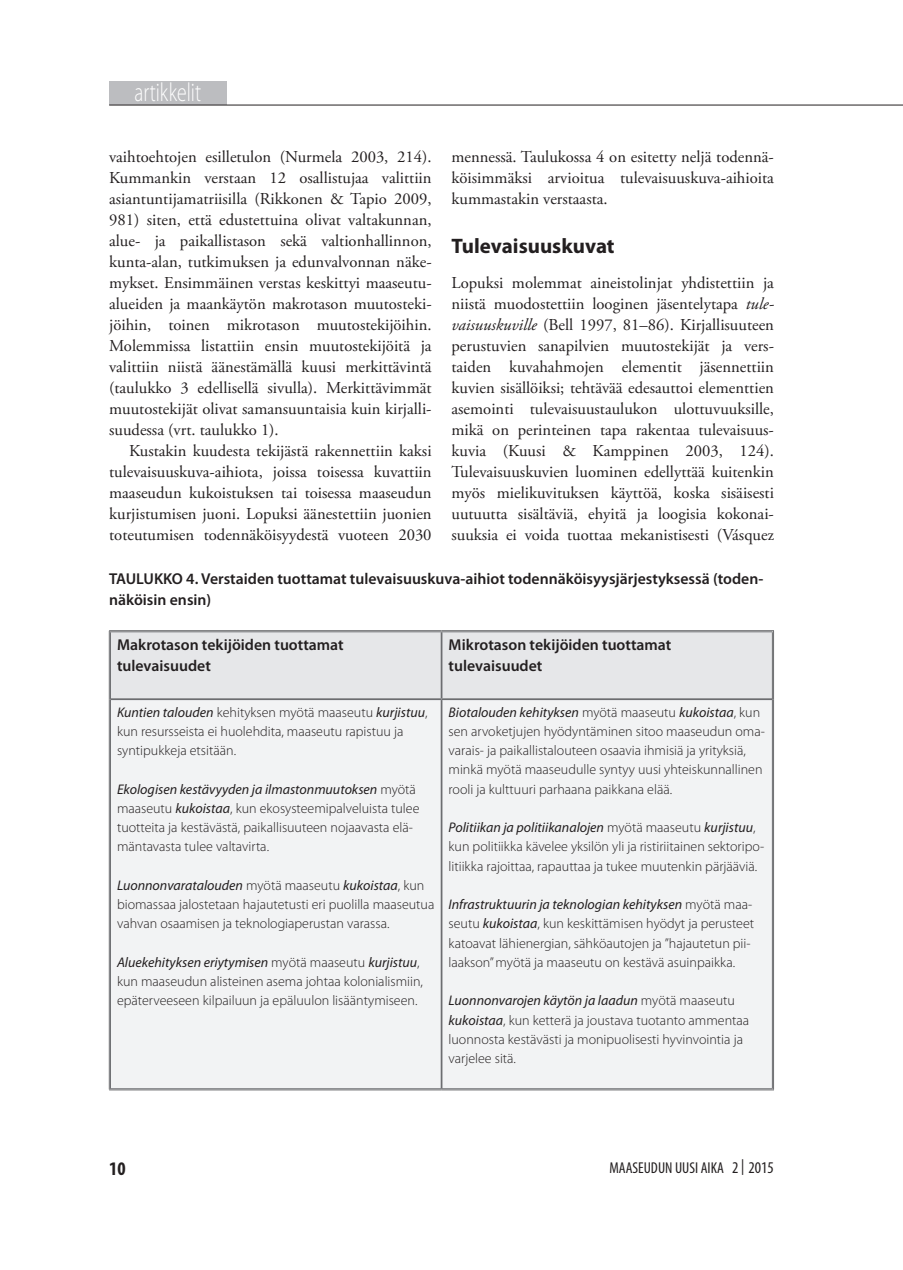
<style>
.page{position:relative;width:903px;height:1270px;background:#fff}
.page>*{position:absolute;margin:0;border:0;box-sizing:border-box;transform-origin:0 0}
.t1{font:300 26.25px "Myriad Pro";color:#fff;scale:.75 1}
.t2{font:700 21px "Myriad Pro";color:#231f20}
.t3{font:700 condensed 19.25px "Myriad Pro";color:#231f20}
.t4{font:16.62px/21px "Adobe Garamond Pro";color:#231f20;text-align:justify}
.t5{font:600 15.75px/21px "Myriad Pro";color:#231f20}
.t6{font:condensed 15.75px "Myriad Pro";color:#231f20}
.t7{font:300 14px/19.2px "Myriad Pro";color:#231f20}
.s1{font-style:italic}
.s2{font-weight:400;font-style:italic}
.s3{font-size:16.45px}
</style>
<div class="page">
<div style="left:109px;top:81px;width:117px;height:23px;background:#bcbdc0"></div>
<hr style="left:109px;top:105px;width:794px;height:1px;background:#231f20">
<div style="left:111px;top:632px;width:661px;height:66px;background:#e6e7e9"></div>
<div style="left:111px;top:700px;width:661px;height:388px;background:#f2f3f4"></div>
<hr style="left:109px;top:630px;width:332px;height:1px;background:#6c6d70">
<hr style="left:110px;top:631px;width:331px;height:1px;background:#6c6d70">
<hr style="left:109px;top:631px;width:1px;height:68px;background:#6c6d70">
<hr style="left:110px;top:632px;width:1px;height:67px;background:#6c6d70">
<hr style="left:441px;top:630px;width:333px;height:1px;background:#6c6d70">
<hr style="left:441px;top:631px;width:331px;height:1px;background:#6c6d70">
<hr style="left:772px;top:632px;width:1px;height:67px;background:#6c6d70">
<hr style="left:773px;top:631px;width:1px;height:68px;background:#6c6d70">
<hr style="left:109px;top:699px;width:1px;height:390px;background:#6c6d70">
<hr style="left:110px;top:699px;width:1px;height:390px;background:#6c6d70">
<hr style="left:772px;top:699px;width:1px;height:390px;background:#6c6d70">
<hr style="left:773px;top:699px;width:1px;height:390px;background:#6c6d70">
<hr style="left:110px;top:1088px;width:331px;height:1px;background:#6c6d70">
<hr style="left:109px;top:1089px;width:332px;height:1px;background:#6c6d70">
<hr style="left:441px;top:1088px;width:331px;height:1px;background:#6c6d70">
<hr style="left:441px;top:1089px;width:333px;height:1px;background:#6c6d70">
<hr style="left:441px;top:632px;width:1px;height:66px;background:#6c6d70">
<hr style="left:111px;top:698px;width:330px;height:2px;background:#6c6d70">
<hr style="left:441px;top:698px;width:331px;height:2px;background:#6c6d70">
<hr style="left:441px;top:700px;width:1px;height:389px;background:#6c6d70">
<h1 class="t1" style="left:134px;top:78px;width:90px">artikkelit</h1>
<p class="t4" style="left:451px;top:147px;width:324px">mennessä. Taulukossa 4 on esitetty neljä todennä&shy;köisimmäksi arvioitua tulevaisuuskuva-aihioita kummastakin verstaasta.</p>
<p class="t2" style="left:451px;top:232px;width:165px">Tulevaisuuskuvat</p>
<p class="t4" style="left:451px;top:273px;width:324px">Lopuksi molemmat aineistolinjat yhdistettiin ja niistä muodostettiin looginen jäsentelytapa <span class="s1">tule&shy;vaisuuskuville</span> (Bell 1997, 81–86). Kirjallisuuteen perustuvien sanapilvien muutostekijät ja vers&shy;taiden kuvahahmojen elementit jäsennettiin kuvien sisällöiksi; tehtävää edesauttoi elementtien asemointi tulevaisuustaulukon ulottuvuuksille, mikä on perinteinen tapa rakentaa tulevaisuus&shy;kuvia (Kuusi &amp; Kamppinen 2003, 124).<br>Tulevaisuuskuvien luominen edellyttää kuitenkin myös mielikuvituksen käyttöä, koska sisäisesti uutuutta sisältäviä, ehyitä ja loogisia kokonai&shy;suuksia ei voida tuottaa mekanistisesti (Vásquez</p>
<p class="t5" style="left:109px;top:567px;width:656px">TAULUKKO 4. Verstaiden tuottamat tulevaisuuskuva-aihiot todennäköisyysjärjestyksessä (toden&shy;näköisin ensin)</p>
<p class="t5" style="left:117px;top:634px;width:228px">Makrotason tekijöiden tuottamat tulevaisuudet</p>
<p class="t5" style="left:448px;top:634px;width:224px">Mikrotason tekijöiden tuottamat tulevaisuudet</p>
<p class="t7" style="left:117px;top:703px;width:312px"><span class="s2">Kuntien talouden</span> kehityksen myötä maaseutu <span class="s2">kurjistuu</span>, kun resursseista ei huolehdita, maaseutu rapistuu ja syntipukkeja etsitään.</p>
<p class="t7" style="left:117px;top:780px;width:304px"><span class="s2">Ekologisen kestävyyden ja ilmastonmuutoksen</span> myötä maaseutu <span class="s2">kukoistaa</span>, kun ekosysteemipalveluista tulee tuotteita ja kestävästä, paikallisuuteen nojaavasta elä&shy;mäntavasta tulee valtavirta.</p>
<p class="t7" style="left:117px;top:876px;width:319px"><span class="s2">Luonnonvaratalouden</span> myötä maaseutu <span class="s2">kukoistaa</span>, kun biomassaa jalostetaan hajautetusti eri puolilla maaseutua vahvan osaamisen ja teknologiaperustan varassa.</p>
<p class="t7" style="left:117px;top:953px;width:307px"><span class="s2">Aluekehityksen eriytymisen</span> myötä maaseutu <span class="s2">kurjistuu</span>, kun maaseudun alisteinen asema johtaa kolonialismiin, epäterveeseen kilpailuun ja epäluulon lisääntymiseen.</p>
<p class="t4" style="left:109px;top:147px;width:324px">vaihtoehtojen esilletulon (Nurmela 2003, 214).<br>Kummankin verstaan 12 osallistujaa valittiin asiantuntijamatriisilla (Rikkonen &amp; Tapio 2009, 981) siten, että edustettuina olivat valtakunnan, alue- ja paikallistason sekä valtionhallinnon, kunta-alan, tutkimuksen ja edunvalvonnan näke&shy;mykset. Ensimmäinen verstas keskittyi maaseutu&shy;alueiden ja maankäytön makrotason muutosteki&shy;jöihin, toinen mikrotason muutostekijöihin.<br>Molemmissa listattiin ensin muutostekijöitä ja valittiin niistä äänestämällä kuusi merkittävintä (taulukko 3 edellisellä sivulla). Merkittävimmät muutostekijät olivat samansuuntaisia kuin kirjalli&shy;suudessa (vrt. taulukko 1).</p>
<p class="t4" style="left:109px;top:441px;width:324px;text-indent:20px">Kustakin kuudesta tekijästä rakennettiin kaksi tulevaisuuskuva-aihiota, joissa toisessa kuvattiin maaseudun kukoistuksen tai toisessa maaseudun kurjistumisen juoni. Lopuksi äänestettiin juonien toteutumisen todennäköisyydestä vuoteen 2030</p>
<p class="t7" style="left:449px;top:703px;width:318px"><span class="s2">Biotalouden kehityksen</span> myötä maaseutu <span class="s2">kukoistaa</span>, kun sen arvoketjujen hyödyntäminen sitoo maaseudun oma&shy;varais- ja paikallistalouteen osaavia ihmisiä ja yrityksiä, minkä myötä maaseudulle syntyy uusi yhteiskunnallinen rooli ja kulttuuri parhaana paikkana elää.</p>
<p class="t7" style="left:449px;top:818px;width:317px"><span class="s2">Politiikan ja politiikanalojen</span> myötä maaseutu <span class="s2">kurjistuu</span>, kun politiikka kävelee yksilön yli ja ristiriitainen sektoripo&shy;litiikka rajoittaa, rapauttaa ja tukee muutenkin pärjääviä.</p>
<p class="t7" style="left:449px;top:895px;width:307px"><span class="s2">Infrastruktuurin ja teknologian kehityksen</span> myötä maa&shy;seutu <span class="s2">kukoistaa</span>, kun keskittämisen hyödyt ja perusteet katoavat lähienergian, sähköautojen ja ”hajautetun pii&shy;laakson” myötä ja maaseutu on kestävä asuinpaikka.</p>
<p class="t7" style="left:449px;top:991px;width:302px"><span class="s2">Luonnonvarojen käytön ja laadun</span> myötä maaseutu <span class="s2">kukoistaa</span>, kun ketterä ja joustava tuotanto ammentaa luonnosta kestävästi ja monipuolisesti hyvinvointia ja varjelee sitä.</p>
<p class="t3" style="left:109px;top:1157px;width:18px">10</p>
<p class="t6" style="left:609px;top:1158px;width:166px">MAASEUDUN UUSI AIKA <span class="s3">2</span> | <span class="s3">2015</span></p>
</div>
